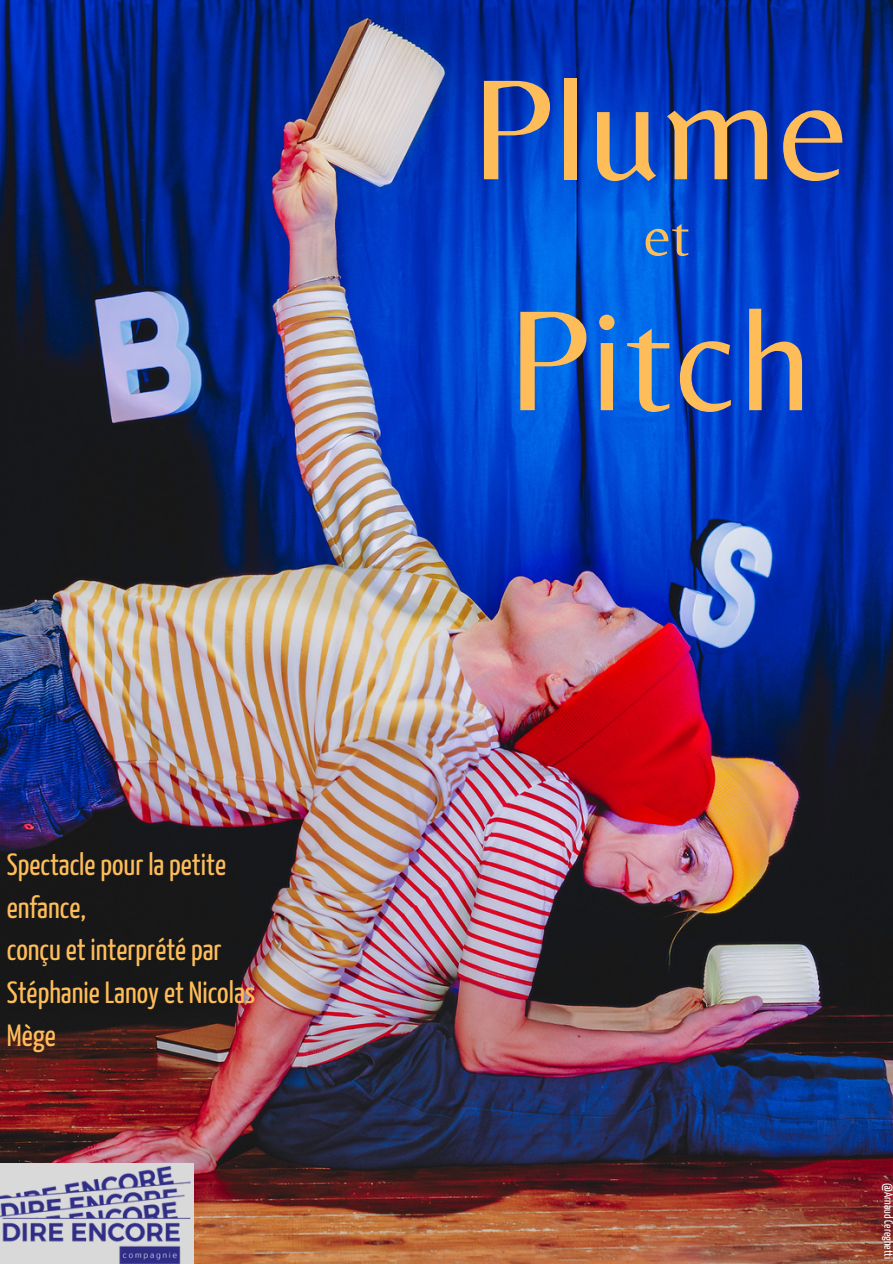
<style>
.page{position:relative;width:893px;height:1264px;background:#fff}
.page>*{position:absolute;margin:0;border:0;box-sizing:border-box;transform-origin:0 0}
.t1{font:148.5px "Belleza";letter-spacing:.01em;color:#ffbd59}
.t2{font:57.15px "Belleza";color:#ffbd59}
.t3{font:30.6px/42.8px "Yanone Kaffeesatz";color:#ffbd59}
.t4{font:12px "Yanone Kaffeesatz";color:#fff}
</style>
<div class="page">
<img style="left:0;top:0;width:892px;height:1263px">
<div style="left:0;top:1162px;width:193px;height:101px;background:#d9d9d9"></div>
<img style="left:0;top:1166px;width:190px;height:97px">
<p class="t3" style="left:7px;top:845px;width:221px">Spectacle pour la petite enfance,</p>
<p class="t3" style="left:7px;top:930px;width:250px">conçu et interprété par<br>Stéphanie Lanoy et Nicolas<br>Mège</p>
<p class="t1" style="left:470px;top:41px;width:380px">Plume</p>
<p class="t2" style="left:644px;top:202px;width:48px">et</p>
<p class="t1" style="left:507px;top:272px;width:307px">Pitch</p>
<p class="t4" style="left:893px;top:1182px;width:77px;rotate:90deg">@Arnaud Cereghetti</p>
</div>
